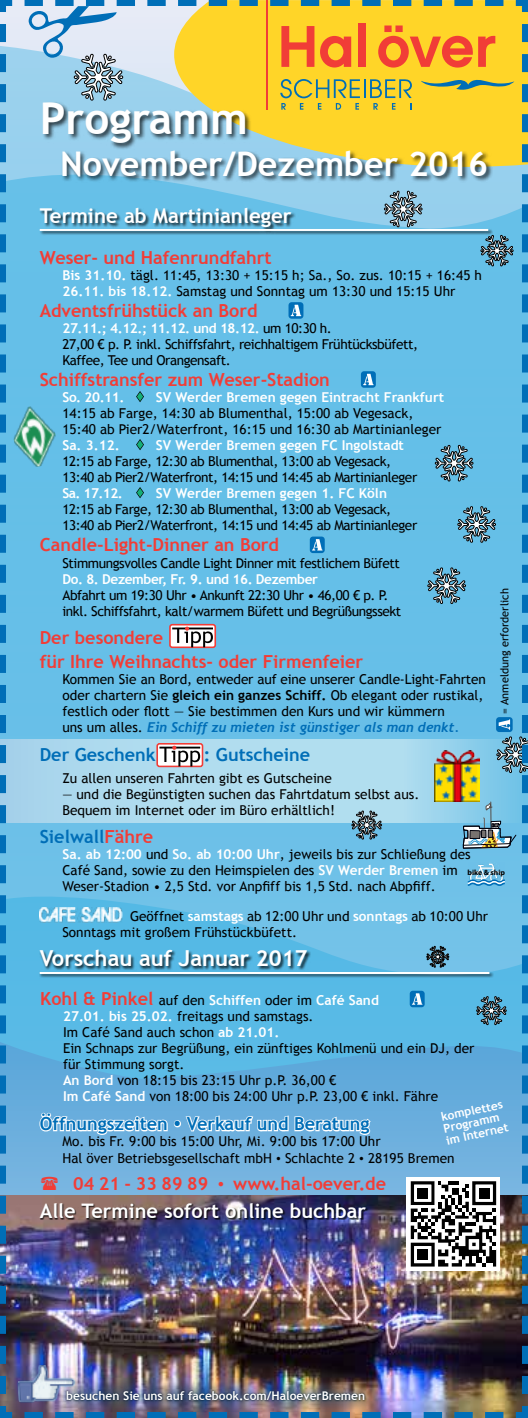
<style>
.page{position:relative;width:528px;height:1418px;background:#fff}
.page>*{position:absolute;margin:0;border:0;box-sizing:border-box;transform-origin:0 0}
.t1{font:700 44px "Trebuchet MS";color:#fff}
.t2{font:700 34px "Trebuchet MS";color:#fff}
.t3{font:700 22px "Trebuchet MS";color:#fff}
.t4{font:700 20.4px "Trebuchet MS";color:#fff}
.t5{font:700 20px "Trebuchet MS";color:#fff}
.t6{font:700 18px/23.6px "Trebuchet MS";color:#f13d37}
.t7{font:700 18px "Trebuchet MS";color:#006eb7}
.t8{font:13.6px/16px "Trebuchet MS";color:#000}
.t9{font:13.6px/16px "Trebuchet MS";letter-spacing:-.03em;color:#000}
.t10{font:700 13.6px "Trebuchet MS";color:#fff}
.t11{font:italic 700 13.6px "Trebuchet";color:#006eb7}
.t12{font:700 13.6px "Trebuchet MS";letter-spacing:-.03em;color:#fff}
.t13{font:700 12px/12px "Trebuchet MS";color:#fff}
.t14{font:11px "Trebuchet MS";color:#000}
.t15{font:700 7.6px "Myriad Pro";color:#000}
.s1{font-weight:700;color:#fff}
.s2{font-weight:700}
.s3{font-family:"Trebuchet MS";font-weight:400;font-style:normal;color:#000}
.s4{color:#f13d37}
.s5{font-weight:700;font-size:18px;color:#f13d37}
.s6{font-family:"Times New Roman"}
.s7{font-family:"Times New Roman";font-weight:400}
</style>
<div class="page">
<img style="left:0;top:0;width:527px;height:1417px">
<img style="left:9px;top:403px;width:9px;height:67px">
<img style="left:18px;top:0;width:509px;height:1393px">
<h1 class="t1" style="left:40px;top:90px;width:210px">Programm</h1>
<h2 class="t2" style="left:60px;top:143px;width:429px">November/Dezember 2016</h2>
<h3 class="t4" style="left:40px;top:203px;width:253px">Termine ab Martinianleger</h3>
<h3 class="t6" style="left:40px;top:246px;width:233px">Weser- und Hafenrundfahrt</h3>
<p class="t8" style="left:62px;top:267px;width:420px"><span class="s1">Bis 31.10.</span> tägl. 11:45, 13:30 + 15:15 h; Sa., So. zus. 10:15 + 16:45 h<br><span class="s1">26.11. bis 18.12.</span> Samstag und Sonntag um 13:30 und 15:15 Uhr</p>
<h3 class="t6" style="left:40px;top:299px;width:219px">Adventsfrühstück an Bord</h3>
<p class="t9" style="left:62px;top:320px;width:357px"><span class="s1">27.11.; 4.12.; 11.12. und 18.12.</span> um 10:30 h.<br>27,00 € p. P. inkl. Schiffsfahrt, reichhaltigem Frühtücksbüfett,<br>Kaffee, Tee und Orangensaft.</p>
<h3 class="t6" style="left:40px;top:368px;width:291px">Schiffstransfer zum Weser-Stadion</h3>
<p class="t10" style="left:62px;top:389px;width:63px">So. 20.11.</p>
<p class="t10" style="left:156px;top:389px;width:289px">SV Werder Bremen gegen Eintracht Frankfurt</p>
<p class="t8" style="left:62px;top:405px;width:380px">14:15 ab Farge, 14:30 ab Blumenthal, 15:00 ab Vegesack,<br>15:40 ab Pier2/Waterfront, 16:15 und 16:30 ab Martinianleger</p>
<p class="t10" style="left:62px;top:437px;width:59px">Sa. 3.12.</p>
<p class="t10" style="left:156px;top:437px;width:249px">SV Werder Bremen gegen FC Ingolstadt</p>
<p class="t9" style="left:62px;top:453px;width:356px">12:15 ab Farge, 12:30 ab Blumenthal, 13:00 ab Vegesack,<br>13:40 ab Pier2/Waterfront, 14:15 und 14:45 ab Martinianleger</p>
<p class="t10" style="left:62px;top:485px;width:62px">Sa. 17.12.</p>
<p class="t10" style="left:156px;top:485px;width:232px">SV Werder Bremen gegen 1. FC Köln</p>
<p class="t9" style="left:62px;top:501px;width:356px">12:15 ab Farge, 12:30 ab Blumenthal, 13:00 ab Vegesack,<br>13:40 ab Pier2/Waterfront, 14:15 und 14:45 ab Martinianleger</p>
<h3 class="t6" style="left:40px;top:533px;width:241px">Candle-Light-Dinner an Bord</h3>
<p class="t9" style="left:62px;top:555px;width:339px">Stimmungsvolles Candle Light Dinner mit festlichem Büfett</p>
<p class="t12" style="left:62px;top:570px;width:257px">Do. 8. Dezember, Fr. 9. und 16. Dezember</p>
<p class="t9" style="left:62px;top:587px;width:340px">Abfahrt um 19:30 Uhr • Ankunft 22:30 Uhr • 46,00 € p. P. inkl. Schiffsfahrt, kalt/warmem Büfett und Begrüßungssekt</p>
<h3 class="t6" style="left:40px;top:626px;width:325px">Der besondere<br>für Ihre Weihnachts- oder Firmenfeier</h3>
<p class="t8" style="left:62px;top:671px;width:424px">Kommen Sie an Bord, entweder auf eine unserer Candle-Light-Fahrten oder chartern Sie <span class="s2">gleich ein ganzes Schiff.</span> Ob elegant oder rustikal, festlich oder flott — Sie bestimmen den Kurs und wir kümmern</p>
<p class="t11" style="left:62px;top:719px;width:398px"><span class="s3">uns um alles.</span> Ein Schiff zu mieten ist günstiger als man denkt.</p>
<h3 class="t7" style="left:40px;top:743px;width:117px">Der Geschenk</h3>
<h3 class="t7" style="left:204px;top:743px;width:108px">: Gutscheine</h3>
<p class="t8" style="left:62px;top:770px;width:270px">Zu allen unseren Fahrten gibt es Gutscheine</p>
<p class="t8" style="left:62px;top:786px;width:358px">— und die Begünstigten suchen das Fahrtdatum selbst aus.<br>Bequem im Internet oder im Büro erhältlich!</p>
<p class="t14" style="left:497px;top:713px;width:127px;rotate:-90deg">= Anmeldung erforderlich</p>
<h3 class="t7" style="left:40px;top:825px;width:115px">Sielwall<span class="s4">Fähre</span></h3>
<p class="t8" style="left:62px;top:846px;width:409px"><span class="s1">Sa. ab 12:00</span> und <span class="s1">So. ab 10:00 Uhr</span>, jeweils bis zur Schließung des<br>Café Sand, sowie zu den Heimspielen des <span class="s1">SV Werder Bremen</span> im<br>Weser-Stadion • 2,5 Std. vor Anpfiff bis 1,5 Std. nach Abpfiff.</p>
<p class="t8" style="left:62px;top:907px;width:427px;text-indent:67px">Geöffnet <span class="s1">samstags</span> ab 12:00 Uhr und <span class="s1">sonntags</span> ab 10:00 Uhr<br>Sonntags mit großem Frühstückbüfett.</p>
<p class="t15" style="left:467px;top:867px;width:39px">bike &amp; ship</p>
<h3 class="t3" style="left:40px;top:944px;width:269px">Vorschau auf Januar 2017</h3>
<p class="t8" style="left:63px;top:992px;width:412px;text-indent:-23px"><span class="s5">Kohl &amp; Pinkel</span> auf den <span class="s1">Schiffen</span> oder im <span class="s1">Café Sand<br>27.01. bis 25.02.</span> freitags und samstags.<br>Im Café Sand auch schon <span class="s1">ab 21.01.<br></span>Ein Schnaps zur Begrüßung, ein zünftiges Kohlmenü und ein DJ, der für Stimmung sorgt.<br><span class="s1">An Bord</span> von 18:15 bis 23:15 Uhr p.P. 36,00 €<br><span class="s1">Im Café Sand</span> von 18:00 bis 24:00 Uhr p.P. 23,00 € inkl. Fähre</p>
<p class="t13" style="left:439px;top:1111px;width:65px;rotate:-12deg">komplettes<br>Programm im Internet</p>
<h3 class="t7" style="left:40px;top:1112px;width:331px">Öffnungszeiten • Verkauf und Beratung</h3>
<p class="t8" style="left:62px;top:1133px;width:393px">Mo. bis Fr. 9:00 bis 15:00 Uhr, Mi. 9:00 bis 17:00 Uhr<br>Hal över Betriebsgesellschaft mbH <span class="s6">•</span> Schlachte 2 <span class="s6">•</span> 28195 Bremen</p>
<h3 class="t5" style="left:40px;top:1198px;width:327px">Alle Termine sofort online buchbar</h3>
<h3 class="t6" style="left:73px;top:1171px;width:314px">04 21 - 33 89 89 <span class="s7">•</span> www.hal-oever.de</h3>
<p class="t13" style="left:66px;top:1389px;width:300px">besuchen Sie uns auf facebook.com/HaloeverBremen</p>
</div>
